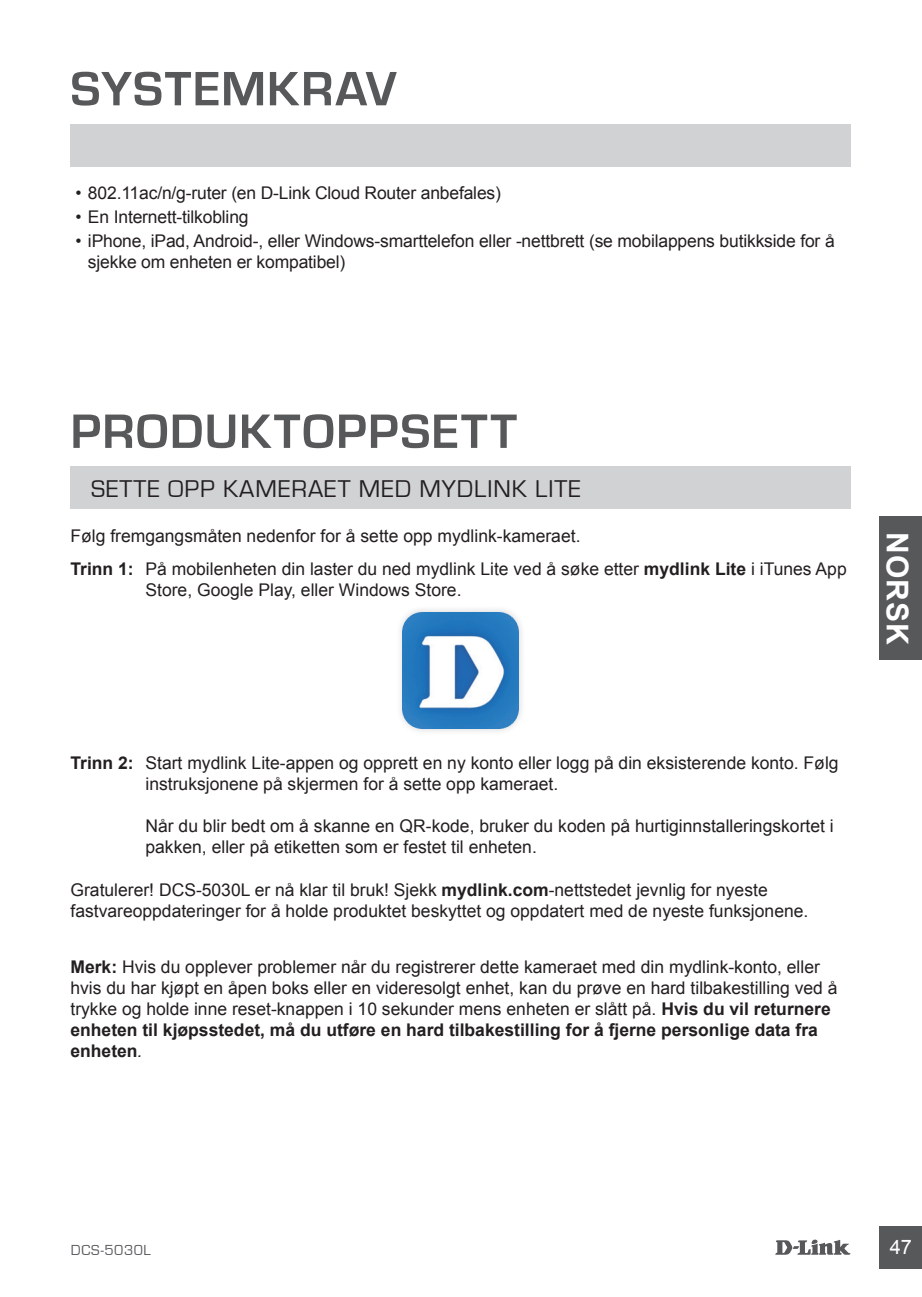
<style>
.page{position:relative;width:922px;height:1297px;background:#fff}
.page>*{position:absolute;margin:0;border:0;box-sizing:border-box;transform-origin:0 0}
.t1{font:700 50px "Eurostile";letter-spacing:.03em;color:#57585a}
.t2{font:700 30px "Arial";letter-spacing:.035em;color:#fff}
.t3{font:25px "Eurostile";letter-spacing:.04em;color:#231f20}
.t4{font:20px "Arial";color:#fff}
.t5{font:17.5px/21px "Arial";color:#231f20}
.t6{font:15px "Eurostile";letter-spacing:.04em;color:#57585a}
.s1{font-weight:700}
.s2{font-style:italic}
</style>
<div class="page">
<svg style="left:775px;top:1239px;width:75px;height:16px"></svg>
<div style="left:879px;top:1226px;width:42px;height:43px;background:#57585a"></div>
<div style="left:878px;top:516px;width:43px;height:143px;background:#57585a"></div>
<div style="left:70px;top:124px;width:780px;height:43px;background:#d1d2d4"></div>
<div style="left:395px;top:605px;width:131px;height:131px;background:#231f20;opacity:.2"></div>
<img style="left:402px;top:612px;width:116px;height:116px">
<div style="left:70px;top:466px;width:780px;height:43px;background:#d1d2d4"></div>
<h1 class="t1" style="left:70px;top:62px;width:327px">SYSTEMKRAV</h1>
<p class="t5" style="left:75px;top:183px;width:427px">• 802.11ac/n/g-ruter (en D-Link Cloud Router anbefales)</p>
<p class="t5" style="left:75px;top:207px;width:175px">• En Internett-tilkobling</p>
<p class="t5" style="left:88px;top:230px;width:748px;text-indent:-12px">• iPhone, iPad, Android-, eller Windows-smarttelefon eller -nettbrett (se mobilappens butikkside for å sjekke om enheten er kompatibel)</p>
<h1 class="t1" style="left:70px;top:404px;width:448px">PRODUKTOPPSETT</h1>
<h3 class="t3" style="left:91px;top:476px;width:491px">SETTE OPP KAMERAET MED MYDLINK LITE</h3>
<p class="t5" style="left:70px;top:525px;width:511px">Følg fremgangsmåten nedenfor for å sette opp mydlink-kameraet.</p>
<p class="t5" style="left:145px;top:559px;width:702px;text-indent:-75px"><span class="s1">Trinn 1:</span> På mobilenheten din laster du ned mydlink Lite ved å søke etter <span class="s1">mydlink Lite</span> i iTunes App<br>Store, Google Play, eller Windows Store.</p>
<h2 class="t2" style="left:917px;top:532px;width:114px;rotate:90deg">NORSK</h2>
<p class="t5" style="left:145px;top:752px;width:694px;text-indent:-75px"><span class="s1">Trinn 2:</span> Start mydlink Lite-appen og opprett en ny konto eller logg på din eksisterende konto. Følg instruksjonene på skjermen for å sette opp kameraet.</p>
<p class="t5" style="left:145px;top:815px;width:689px">Når du blir bedt om å skanne en QR-kode, bruker du koden på hurtiginnstalleringskortet i pakken, eller på etiketten som er festet til enheten.</p>
<p class="t5" style="left:70px;top:879px;width:739px">Gratulerer! DCS-5030L er nå klar til bruk! Sjekk <span class="s1">mydlink.com</span>-nettstedet jevnlig for nyeste fastvareoppdateringer for å holde produktet beskyttet og oppdatert med de nyeste funksjonene.</p>
<p class="t5" style="left:70px;top:956px;width:768px"><span class="s1">Merk:</span> Hvis du opplever problemer når du registrerer dette kameraet med din mydlink-konto, eller hvis du har kjøpt en åpen boks eller en videresolgt enhet, kan du prøve en hard tilbakestilling ved å trykke og holde inne reset-knappen i 10 sekunder mens enheten er slått på. <span class="s1">Hvis du vil returnere enheten til kjøpsstedet, må du utføre en hard tilbakestilling for å fjerne personlige data fra enheten</span><span class="s2">.</span></p>
<p class="t6" style="left:71px;top:1241px;width:81px">DCS-5030L</p>
<p class="t4" style="left:889px;top:1234px;width:24px">47</p>
</div>
